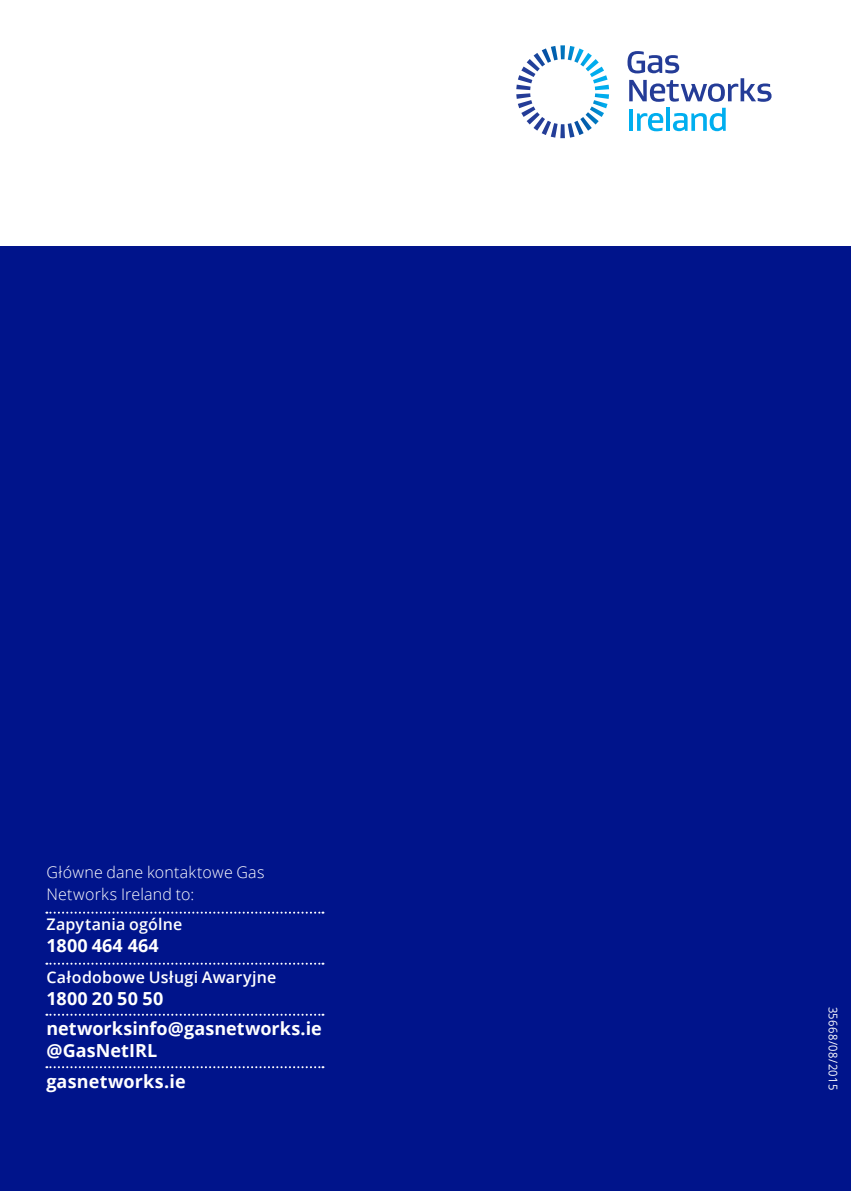
<style>
.page{position:relative;width:851px;height:1191px;background:#fff}
.page>*{position:absolute;margin:0;border:0;box-sizing:border-box;transform-origin:0 0}
.Main_Body_Text{font:700 18px/22px "Open Sans";letter-spacing:.005em;color:#fff}
.Main_Body_Text-2{font:700 18px "Open Sans";letter-spacing:.025em;color:#fff}
.Main_Body_Text-3{font:300 16px/22px "Open Sans";letter-spacing:.015em;color:#fff}
.Main_Body_Text-4{font:600 16px "Open Sans";letter-spacing:.015em;color:#fff}
.t1{font:12px "Open Sans";letter-spacing:.04em;color:#fff;scale:.93 1}
</style>
<div class="page">
<div style="left:0;top:247px;width:850px;height:944px;background:#00148b"></div>
<svg style="left:627px;top:51px;width:144px;height:51px"></svg>
<hr style="left:629px;top:109px;width:3px;height:22px;background:#00aeef">
<svg style="left:637px;top:113px;width:26px;height:18px"></svg>
<hr style="left:666px;top:108px;width:4px;height:23px;background:#00aeef">
<svg style="left:672px;top:108px;width:53px;height:23px"></svg>
<svg style="left:516px;top:45px;width:93px;height:93px"></svg>
<svg style="left:46px;top:911px;width:277px;height:2px"></svg>
<svg style="left:46px;top:962px;width:277px;height:2px"></svg>
<svg style="left:46px;top:1013px;width:277px;height:2px"></svg>
<svg style="left:46px;top:1066px;width:277px;height:2px"></svg>
<p class="Main_Body_Text-3" style="left:46px;top:860px;width:219px">Główne dane kontaktowe Gas<br>Networks Ireland to:</p>
<p class="Main_Body_Text-4" style="left:46px;top:913px;width:137px">Zapytania ogólne</p>
<p class="Main_Body_Text-4" style="left:46px;top:966px;width:231px">Całodobowe Usługi Awaryjne</p>
<p class="Main_Body_Text" style="left:46px;top:1017px;width:277px">networksinfo@gasnetworks.ie @GasNetIRL</p>
<p class="Main_Body_Text" style="left:46px;top:1069px;width:141px">gasnetworks.ie</p>
<p class="Main_Body_Text" style="left:46px;top:934px;width:114px">1800 464 464</p>
<p class="Main_Body_Text-2" style="left:46px;top:985px;width:118px">1800 20 50 50</p>
<p class="t1" style="left:841px;top:1006px;width:92px;rotate:90deg">35668/08/2015</p>
</div>
